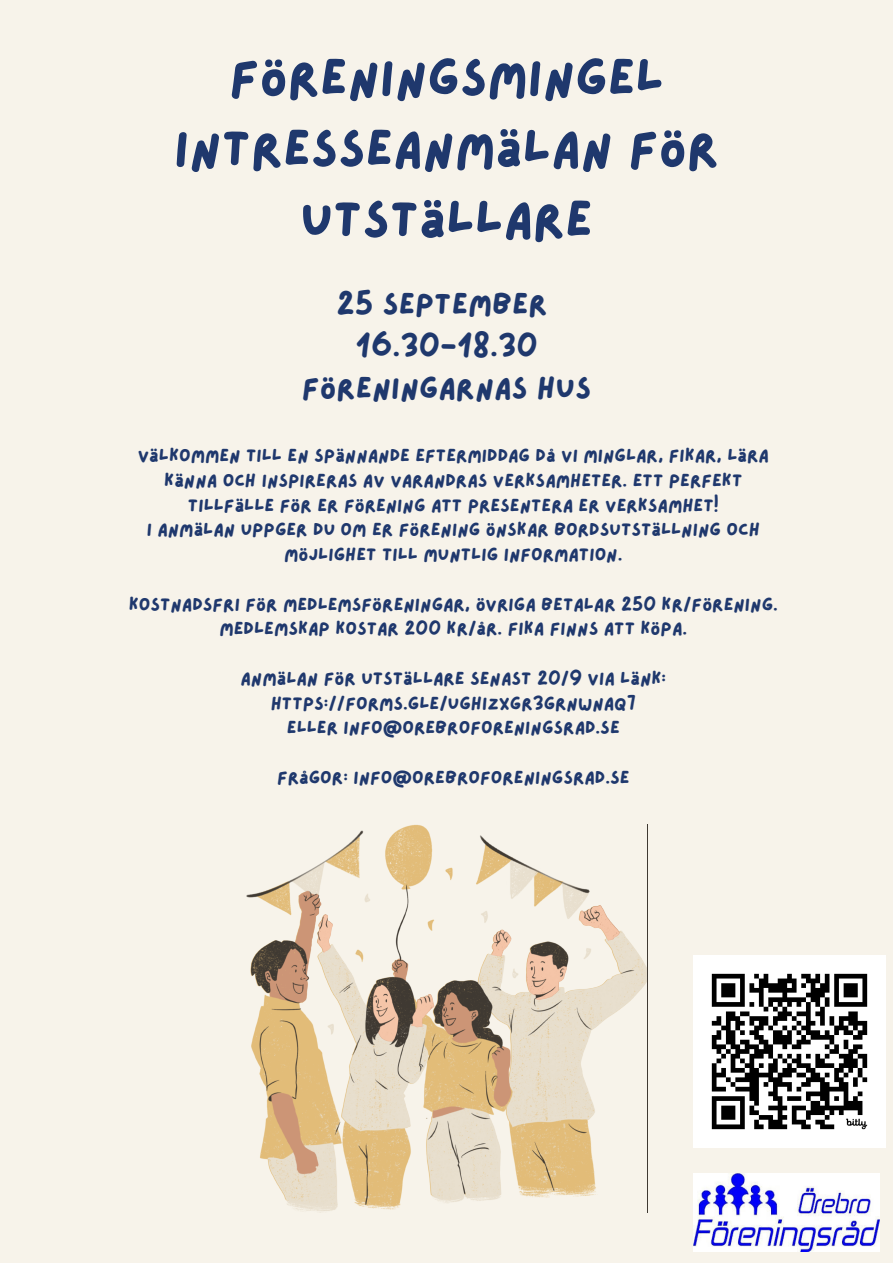
<style>
.page{position:relative;width:893px;height:1263px;background:#f7f3ea}
.page>*{position:absolute;margin:0;border:0;box-sizing:border-box;transform-origin:0 0}
.t1{font:50.85px/70.9px "Lazydog";color:#1f386d;text-align:center}
.t2{font:30.15px/41.6px "Lazydog";color:#1f386d;text-align:center}
.t3{font:18px/24.8px "Lazydog";color:#1f386d;text-align:center}
</style>
<div class="page">
<svg style="left:246px;top:825px;width:401px;height:388px"></svg>
<img style="left:694px;top:1174px;width:185px;height:78px">
<img style="left:694px;top:956px;width:191px;height:192px">
<p class="t1" style="left:174px;top:44px;width:546px">FÖRENINGSMINGEL<br>INTRESSEANMÄLAN FÖR<br>UTSTÄLLARE</p>
<p class="t2" style="left:302px;top:285px;width:291px">25 SEPTEMBER<br>16.30-18.30<br>FÖRENINGARNAS HUS</p>
<h1 class="t3" style="left:138px;top:444px;width:632px">VÄLKOMMEN TILL EN SPÄNNANDE EFTERMIDDAG DÅ VI MINGLAR, FIKAR, LÄRA<br>KÄNNA OCH INSPIRERAS AV VARANDRAS VERKSAMHETER. ETT PERFEKT<br>TILLFÄLLE FÖR ER FÖRENING ATT PRESENTERA ER VERKSAMHET!</h1>
<h2 class="t3" style="left:147px;top:518px;width:615px">I ANMÄLAN UPPGER DU OM ER FÖRENING ÖNSKAR BORDSUTSTÄLLNING OCH<br>MÖJLIGHET TILL MUNTLIG INFORMATION.</h2>
<p class="t3" style="left:129px;top:592px;width:650px">KOSTNADSFRI FÖR MEDLEMSFÖRENINGAR, ÖVRIGA BETALAR 250 KR/FÖRENING.<br>MEDLEMSKAP KOSTAR 200 KR/ÅR. FIKA FINNS ATT KÖPA.</p>
<p class="t3" style="left:240px;top:666px;width:427px">ANMÄLAN FÖR UTSTÄLLARE SENAST 20/9 VIA LÄNK:<br>HTTPS://FORMS.GLE/UGHIZXGR3GRNWNAQ7</p>
<p class="t3" style="left:287px;top:716px;width:334px">ELLER INFO@OREBROFORENINGSRAD.SE</p>
<p class="t3" style="left:277px;top:765px;width:354px">FRÅGOR: INFO@OREBROFORENINGSRAD.SE</p>
</div>
